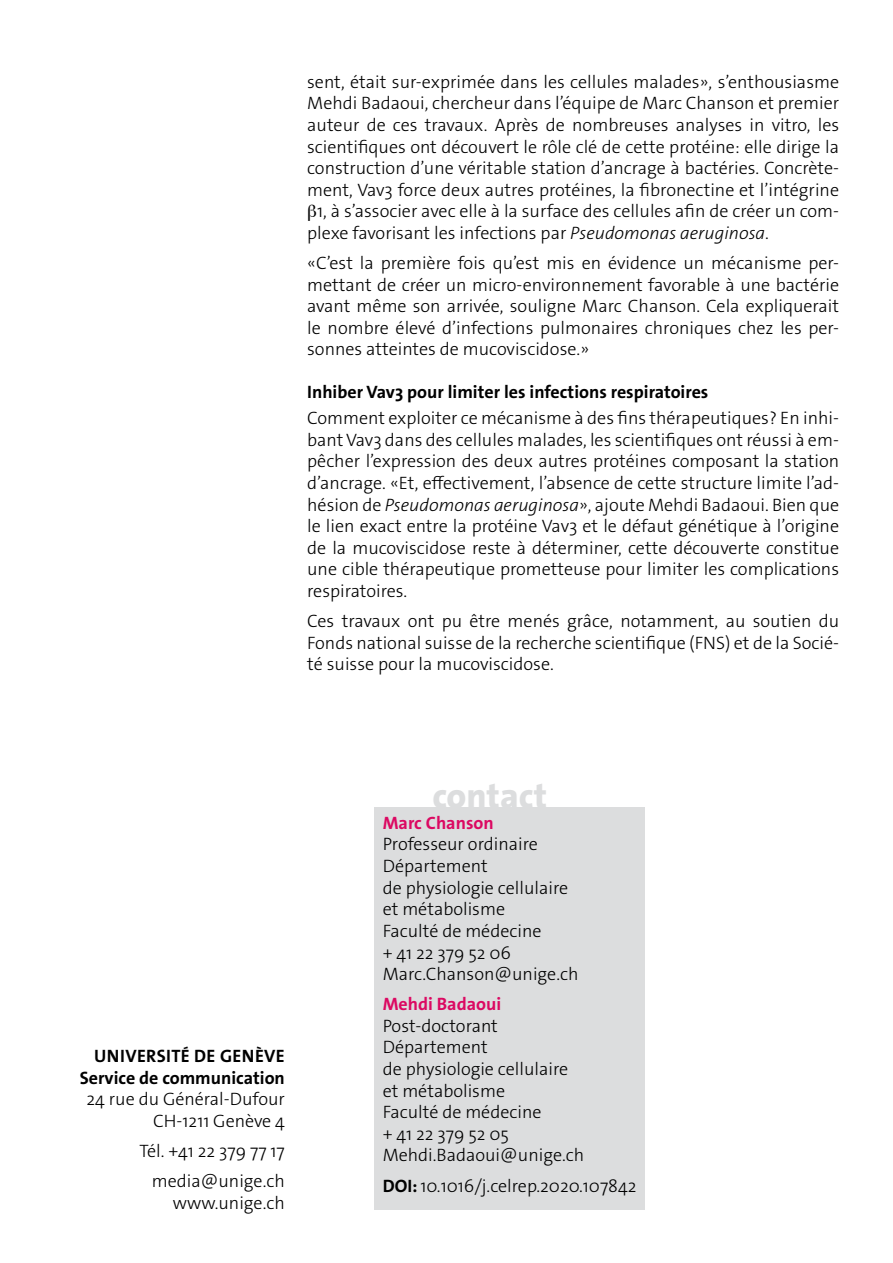
<style>
.page{position:relative;width:893px;height:1263px;background:#fff}
.page>*{position:absolute;margin:0;border:0;box-sizing:border-box;transform-origin:0 0}
.t1{font:800 35.7px "The Sans Os F";color:#dcddde}
.t2{font:300 18px/21.6px "The Sans Os F";color:#000;text-align:justify}
.t3{font:700 18px/21.6px "The Sans Os F";color:#000;text-align:right}
.t4{font:700 18px "The Sans Os F";color:#db0962}
.s1{font-style:italic}
.s2{font-weight:700}
</style>
<div class="page">
<div style="left:374px;top:807px;width:271px;height:403px;background:#dcddde"></div>
<p class="t2" style="left:307px;top:71px;width:533px">sent, était sur-exprimée dans les cellules malades», s’enthousiasme</p>
<p class="t2" style="left:307px;top:93px;width:533px">Mehdi Badaoui, chercheur dans l’équipe de Marc Chanson et premier</p>
<p class="t2" style="left:307px;top:114px;width:533px">auteur de ces travaux. Après de nombreuses analyses in vitro, les</p>
<p class="t2" style="left:307px;top:136px;width:533px">scientifiques ont découvert le rôle clé de cette protéine: elle dirige la</p>
<p class="t2" style="left:307px;top:157px;width:533px">construction d’une véritable station d’ancrage à bactéries. Concrète-</p>
<p class="t2" style="left:307px;top:179px;width:533px">ment, Vav3 force deux autres protéines, la fibronectine et l’intégrine</p>
<p class="t2" style="left:317px;top:201px;width:523px">1, à s’associer avec elle à la surface des cellules afin de créer un com-</p>
<p class="t2" style="left:307px;top:222px;width:463px">plexe favorisant les infections par <span class="s1">Pseudomonas aeruginosa</span>.</p>
<p class="t2" style="left:307px;top:252px;width:533px">«C’est la première fois qu’est mis en évidence un mécanisme per&shy;mettant de créer un micro-environnement favorable à une bactérie avant même son arrivée, souligne Marc Chanson. Cela expliquerait le nombre élevé d’infections pulmonaires chroniques chez les per&shy;sonnes atteintes de mucoviscidose.»</p>
<p class="t3" style="left:307px;top:382px;width:403px">Inhiber Vav3 pour limiter les infections respiratoires</p>
<p class="t2" style="left:307px;top:407px;width:533px">Comment exploiter ce mécanisme à des fins thérapeutiques? En inhi&shy;bant Vav3 dans des cellules malades, les scientifiques ont réussi à em&shy;pêcher l’expression des deux autres protéines composant la station d’ancrage. «Et, effectivement, l’absence de cette structure limite l’ad&shy;hésion de <span class="s1">Pseudomonas aeruginosa</span>», ajoute Mehdi Badaoui. Bien que le lien exact entre la protéine Vav3 et le défaut génétique à l’origine de la mucoviscidose reste à déterminer, cette découverte constitue une cible thérapeutique prometteuse pour limiter les complications respiratoires.</p>
<p class="t2" style="left:307px;top:610px;width:533px">Ces travaux ont pu être menés grâce, notamment, au soutien du Fonds national suisse de la recherche scientifique (FNS) et de la Socié&shy;té suisse pour la mucoviscidose.</p>
<p class="t3" style="left:80px;top:1045px;width:207px">UNIVERSITÉ DE GENÈVE<br>Service de communication</p>
<p class="t2" style="left:87px;top:1089px;width:200px;text-align:right">24 rue du Général-Dufour<br>CH-1211 Genève 4</p>
<p class="t2" style="left:139px;top:1136px;width:147px;line-height:30.2px;text-align:right">Tél. +41 22 379 77 17 media@unige.ch</p>
<p class="t2" style="left:173px;top:1192px;width:114px">www.unige.ch</p>
<h1 class="t1" style="left:432px;top:773px;width:116px">contact</h1>
<p class="t4" style="left:383px;top:811px;width:113px">Marc Chanson</p>
<p class="t2" style="left:383px;top:834px;width:197px;text-align:left">Professeur ordinaire<br>Département<br>de physiologie cellulaire et métabolisme<br>Faculté de médecine<br>+ 41 22 379 52 06<br>Marc.Chanson@unige.ch</p>
<p class="t4" style="left:383px;top:992px;width:120px">Mehdi Badaoui</p>
<p class="t2" style="left:383px;top:1015px;width:203px;text-align:left">Post-doctorant<br>Département<br>de physiologie cellulaire et métabolisme<br>Faculté de médecine<br>+ 41 22 379 52 05<br>Mehdi.Badaoui@unige.ch</p>
<p class="t2" style="left:383px;top:1175px;width:255px"><span class="s2">DOI:</span> 10.1016/j.celrep.2020.107842</p>
</div>
